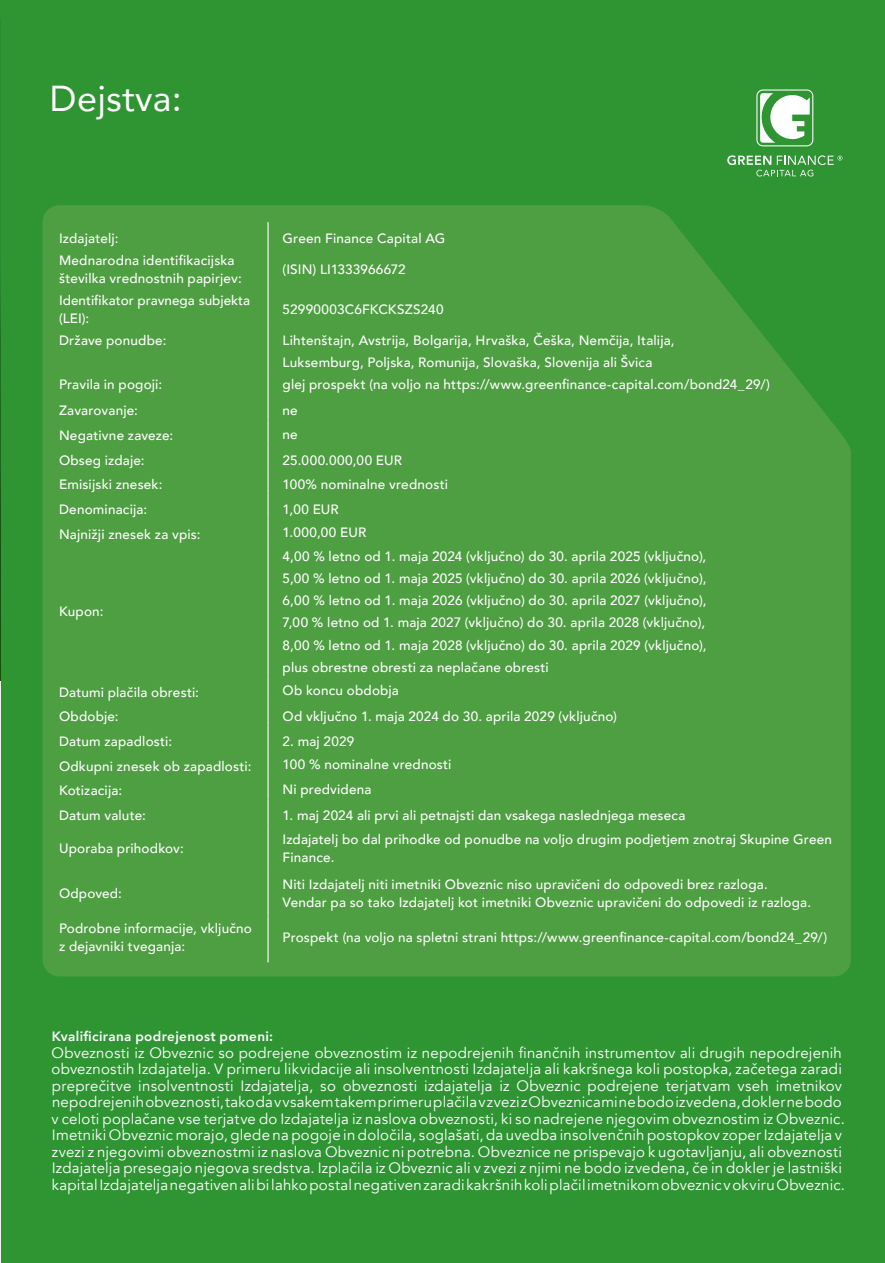
<style>
.page{position:relative;width:885px;height:1263px;background:#fff}
.page>*{position:absolute;margin:0;border:0;box-sizing:border-box;transform-origin:0 0}
.t1{font:36px "Avenir";letter-spacing:.01em;color:#fff}
.t2{font:15px/16.5px "Avenir";letter-spacing:.015em;color:#fff}
.t3{font:500 13.5px/22.2px "Avenir";letter-spacing:.015em;color:#fff}
.t4{font:800 13.5px "Avenir";letter-spacing:.025em;color:#fff}
.t5{font:500 13.5px "Avenir";letter-spacing:.04em;color:#fff}
</style>
<div class="page">
<div style="left:0;top:0;width:884px;height:1263px;background:#2f9533"></div>
<hr style="left:0;top:681px;width:1px;height:582px;background:#eef4eb">
<svg style="left:756px;top:89px;width:57px;height:57px"></svg>
<svg style="left:727px;top:155px;width:115px;height:21px"></svg>
<div style="left:43px;top:205px;width:807px;height:771px;background:#4e9e42"></div>
<svg style="left:267px;top:222px;width:1px;height:25px"></svg>
<hr style="left:267px;top:247px;width:1px;height:40px;background:#fff">
<hr style="left:267px;top:287px;width:1px;height:40px;background:#fff">
<hr style="left:267px;top:327px;width:1px;height:44px;background:#fff">
<svg style="left:267px;top:371px;width:1px;height:172px"></svg>
<hr style="left:267px;top:543px;width:1px;height:133px;background:#fff">
<svg style="left:267px;top:676px;width:1px;height:148px"></svg>
<hr style="left:267px;top:824px;width:1px;height:45px;background:#fff">
<hr style="left:267px;top:869px;width:1px;height:47px;background:#fff">
<hr style="left:267px;top:916px;width:1px;height:46px;background:#fff">
<h1 class="t1" style="left:50px;top:75px;width:133px">Dejstva:</h1>
<p class="t3" style="left:59px;top:227px;width:61px">Izdajatelj:</p>
<p class="t3" style="left:282px;top:227px;width:164px">Green Finance Capital AG</p>
<p class="t3" style="left:59px;top:251px;width:184px;line-height:18px">Mednarodna identifikacijska številka vrednostnih papirjev:</p>
<p class="t3" style="left:282px;top:258px;width:125px">(ISIN) LI1333966672</p>
<p class="t3" style="left:59px;top:291px;width:193px;line-height:18px">Identifikator pravnega subjekta (LEI):</p>
<p class="t3" style="left:282px;top:298px;width:162px">52990003C6FKCKSZS240</p>
<p class="t3" style="left:59px;top:329px;width:109px">Države ponudbe:</p>
<p class="t3" style="left:282px;top:329px;width:393px">Lihtenštajn, Avstrija, Bolgarija, Hrvaška, Češka, Nemčija, Italija,<br>Luksemburg, Poljska, Romunija, Slovaška, Slovenija ali Švica</p>
<p class="t3" style="left:59px;top:373px;width:105px">Pravila in pogoji:</p>
<p class="t3" style="left:282px;top:373px;width:489px">glej prospekt (na voljo na https://www.greenfinance-capital.com/bond24_29/)</p>
<p class="t3" style="left:59px;top:400px;width:80px">Zavarovanje:</p>
<p class="t3" style="left:282px;top:400px;width:17px">ne</p>
<p class="t3" style="left:59px;top:425px;width:116px">Negativne zaveze:</p>
<p class="t3" style="left:282px;top:423px;width:17px">ne</p>
<p class="t3" style="left:59px;top:449px;width:87px">Obseg izdaje:</p>
<p class="t5" style="left:282px;top:451px;width:121px">25.000.000,00 EUR</p>
<p class="t3" style="left:59px;top:474px;width:105px">Emisijski znesek:</p>
<p class="t3" style="left:282px;top:474px;width:167px">100% nominalne vrednosti</p>
<p class="t3" style="left:59px;top:499px;width:90px">Denominacija:</p>
<p class="t3" style="left:282px;top:499px;width:58px">1,00 EUR</p>
<p class="t3" style="left:59px;top:523px;width:143px">Najnižji znesek za vpis:</p>
<p class="t3" style="left:282px;top:522px;width:85px">1.000,00 EUR</p>
<p class="t3" style="left:59px;top:601px;width:46px">Kupon:</p>
<p class="t3" style="left:282px;top:545px;width:425px;text-align:justify">4,00 % letno od 1. maja 2024 (vključno) do 30. aprila 2025 (vključno), 5,00 % letno od 1. maja 2025 (vključno) do 30. aprila 2026 (vključno), 6,00 % letno od 1. maja 2026 (vključno) do 30. aprila 2027 (vključno), 7,00 % letno od 1. maja 2027 (vključno) do 30. aprila 2028 (vključno), 8,00 % letno od 1. maja 2028 (vključno) do 30. aprila 2029 (vključno), plus obrestne obresti za neplačane obresti</p>
<p class="t3" style="left:59px;top:681px;width:141px">Datumi plačila obresti:</p>
<p class="t3" style="left:282px;top:680px;width:118px">Ob koncu obdobja</p>
<p class="t3" style="left:59px;top:706px;width:61px">Obdobje:</p>
<p class="t3" style="left:282px;top:706px;width:336px">Od vključno 1. maja 2024 do 30. aprila 2029 (vključno)</p>
<p class="t3" style="left:59px;top:730px;width:115px">Datum zapadlosti:</p>
<p class="t3" style="left:282px;top:730px;width:73px">2. maj 2029</p>
<p class="t3" style="left:59px;top:755px;width:194px">Odkupni znesek ob zapadlosti:</p>
<p class="t3" style="left:282px;top:754px;width:170px">100 % nominalne vrednosti</p>
<p class="t3" style="left:59px;top:780px;width:65px">Kotizacija:</p>
<p class="t3" style="left:282px;top:778px;width:90px">Ni predvidena</p>
<p class="t3" style="left:59px;top:804px;width:88px">Datum valute:</p>
<p class="t3" style="left:282px;top:804px;width:404px">1. maj 2024 ali prvi ali petnajsti dan vsakega naslednjega meseca</p>
<p class="t3" style="left:59px;top:838px;width:126px">Uporaba prihodkov:</p>
<p class="t3" style="left:282px;top:831px;width:551px;line-height:18px">Izdajatelj bo dal prihodke od ponudbe na voljo drugim podjetjem znotraj Skupine Green<br>Finance.</p>
<p class="t3" style="left:59px;top:883px;width:64px">Odpoved:</p>
<p class="t3" style="left:282px;top:876px;width:530px;line-height:18px">Niti Izdajatelj niti imetniki Obveznic niso upravičeni do odpovedi brez razloga.<br>Vendar pa so tako Izdajatelj kot imetniki Obveznic upravičeni do odpovedi iz razloga.</p>
<p class="t3" style="left:59px;top:919px;width:194px;line-height:18px">Podrobne informacije, vključno z dejavniki tveganja:</p>
<p class="t3" style="left:282px;top:926px;width:546px">Prospekt (na voljo na spletni strani https://www.greenfinance-capital.com/bond24_29/)</p>
<p class="t4" style="left:52px;top:1028px;width:222px">Kvalificirana podrejenost pomeni:</p>
<p class="t2" style="left:51px;top:1045px;width:795px">Obveznosti iz Obveznic so podrejene obveznostim iz nepodrejenih finančnih instrumentov ali drugih nepodrejenih obveznostih Izdajatelja. V primeru likvidacije ali insolventnosti Izdajatelja ali kakršnega koli postopka, začetega zaradi preprečitve insolventnosti Izdajatelja, so obveznosti izdajatelja iz Obveznic podrejene terjatvam vseh imetnikov nepodrejenih obveznosti, tako da v vsakem takem primeru plačila v zvezi z Obveznicami ne bodo izvedena, dokler ne bodo v celoti poplačane vse terjatve do Izdajatelja iz naslova obveznosti, ki so nadrejene njegovim obveznostim iz Obveznic.<br>Imetniki Obveznic morajo, glede na pogoje in določila, soglašati, da uvedba insolvenčnih postopkov zoper Izdajatelja v zvezi z njegovimi obveznostmi iz naslova Obveznic ni potrebna. Obveznice ne prispevajo k ugotavljanju, ali obveznosti Izdajatelja presegajo njegova sredstva. Izplačila iz Obveznic ali v zvezi z njimi ne bodo izvedena, če in dokler je lastniški kapital Izdajatelja negativen ali bi lahko postal negativen zaradi kakršnih koli plačil imetnikom obveznic v okviru Obveznic.</p>
</div>
